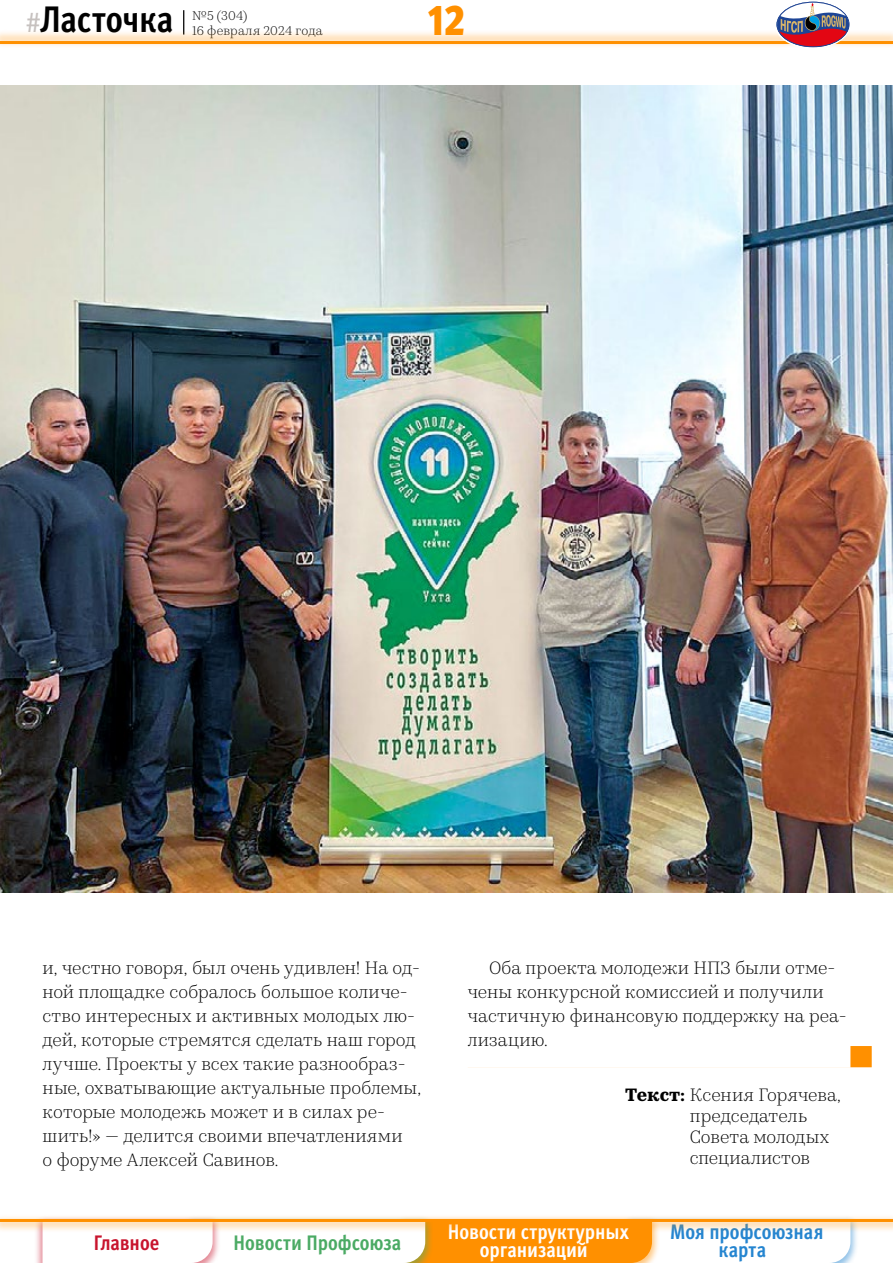
<style>
.page{position:relative;width:893px;height:1263px;background:#fff}
.page>*{position:absolute;margin:0;border:0;box-sizing:border-box;transform-origin:0 0}
.t1{font:900 condensed 43.5px "Meta Pro";color:#ff9000}
.t2{font:700 condensed 36.9px "Meta Pro";letter-spacing:-.005em;color:#000}
.t3{font:700 condensed 21px/18px "Meta Pro";color:#fff;text-align:center}
.t4{font:700 condensed 21px/18px "Meta Pro";letter-spacing:-.005em;color:#2585d0;text-align:center}
.t5{font:700 condensed 21px "Meta Pro";color:#4baa64}
.t6{font:700 condensed 21px "Meta Pro";letter-spacing:-.005em;color:#c8142d}
._0_0_BODY{font:300 18px/24px "Kazimir Text";letter-spacing:.005em;color:#000}
._0_4_Last{font:300 18px/24px "Kazimir Text";letter-spacing:.005em;color:#000}
.t7{font:300 12.75px/15px "Kazimir Text";letter-spacing:.015em;color:#000}
.s1{font-weight:400;font-stretch:normal;font-size:27px;color:#c6c1bf}
.s2{font-weight:700}
</style>
<div class="page">
<div style="left:468px;top:1046px;width:404px;height:21px;background:#ff9000"></div>
<div style="left:467px;top:1045px;width:383px;height:23px;background:#fff"></div>
<img style="left:0;top:85px;width:893px;height:807px">
<div style="left:623px;top:1215px;width:236px;height:48px;background:#2585d0;opacity:.5"></div>
<svg style="left:183px;top:10px;width:1px;height:19px"></svg>
<div style="left:35px;top:1215px;width:186px;height:48px;background:#c8142d;opacity:.5"></div>
<svg style="left:43px;top:1233px;width:807px;height:30px"></svg>
<div style="left:0;top:29px;width:893px;height:19px;background:#ff9000;opacity:.3"></div>
<hr style="left:0;top:41px;width:893px;height:3px;background:#ff9000">
<div style="left:0;top:1214px;width:893px;height:19px;background:#ff9000;opacity:.3"></div>
<hr style="left:0;top:1219px;width:893px;height:3px;background:#ff9000">
<svg style="left:775px;top:2px;width:75px;height:46px"></svg>
<div style="left:775px;top:0;width:75px;height:48px;border:1px solid #fff;border-radius:50%"></div>
<h2 class="t2" style="left:26px;top:-9px;width:149px"><span class="s1">#</span>Ласточка</h2>
<p class="t7" style="left:192px;top:7px;width:132px">№5 (304)<br>16 февраля 2024 года</p>
<h1 class="t1" style="left:428px;top:-14px;width:39px">12</h1>
<p class="_0_0_BODY" style="left:43px;top:955px;width:380px">и, честно говоря, был очень удивлен! На од&shy;ной площадке собралось большое количе&shy;ство интересных и активных молодых лю&shy;дей, которые стремятся сделать наш город лучше. Проекты у всех такие разнообраз&shy;ные, охватывающие актуальные проблемы, которые молодежь может и в силах ре&shy;шить!» — делится своими впечатлениями<br>о форуме Алексей Савинов.</p>
<p class="_0_4_Last" style="left:468px;top:955px;width:381px;text-indent:21px">Оба проекта молодежи НПЗ были отме&shy;чены конкурсной комиссией и получили частичную финансовую поддержку на реа&shy;лизацию.</p>
<p class="_0_0_BODY" style="left:690px;top:1083px;width:153px;line-height:21px;text-indent:-65px"><span class="s2">Текст:</span> Ксения Горячева, председатель<br>Совета молодых специалистов</p>
<p class="t6" style="left:94px;top:1226px;width:67px">Главное</p>
<p class="t5" style="left:234px;top:1226px;width:169px">Новости Профсоюза</p>
<p class="t3" style="left:448px;top:1222px;width:182px">Новости структурных организаций</p>
<p class="t4" style="left:670px;top:1222px;width:155px">Моя профсоюзная карта</p>
</div>
